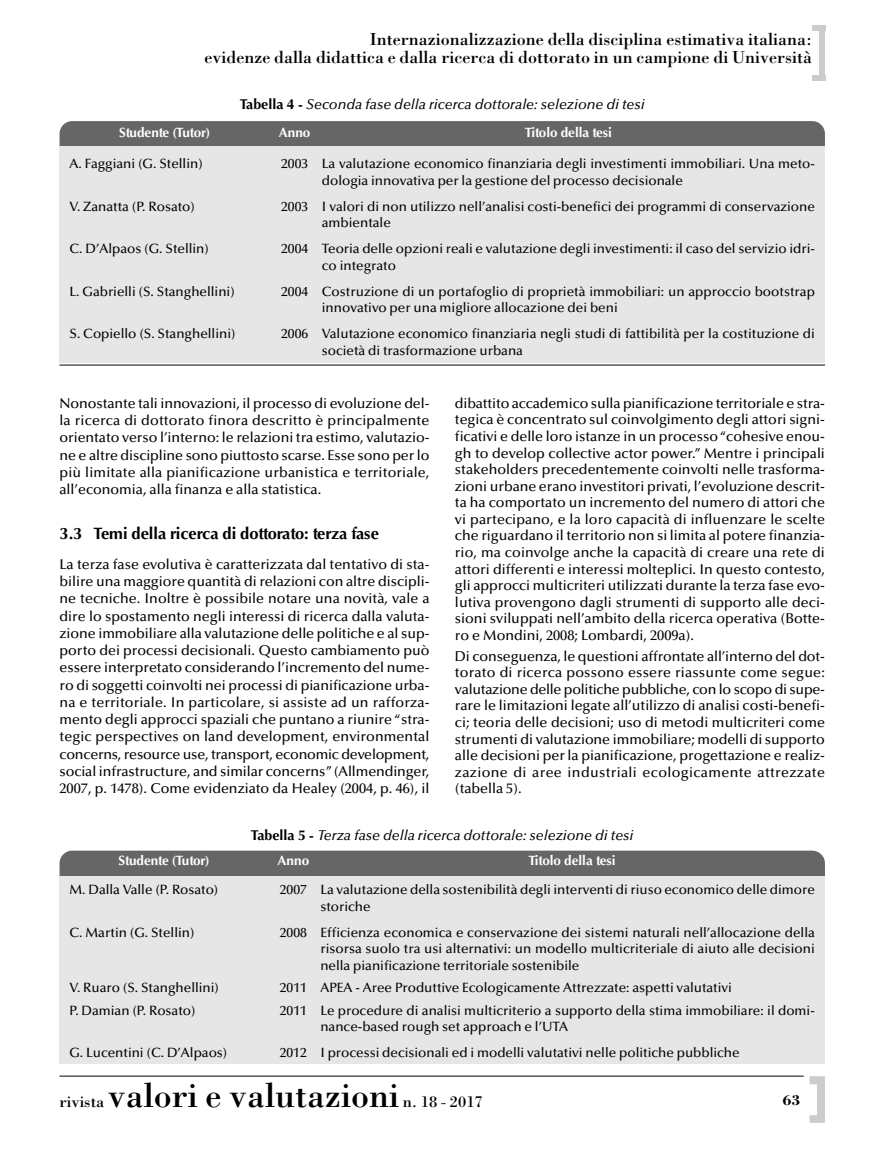
<style>
.page{position:relative;width:893px;height:1149px;background:#fff}
.page>*{position:absolute;margin:0;border:0;box-sizing:border-box;transform-origin:0 0}
.t1{font:36px "Bodoni";color:#000}
.t2{font:18px/18px "Bodoni";color:#000;text-align:right}
.t3{font:700 16.5px "Optima";color:#000}
.t4{font:700 15px "Bodoni";color:#000}
.t5{font:500 14.25px/16.5px "Optima";color:#000;text-align:justify}
.t6{font:italic 500 14.25px "Optima";color:#000}
.t7{font:500 13.5px/16.5px "Optima";color:#000}
.t8{font:700 13.5px "Optima";color:#fff}
.s1{font-weight:700;font-style:normal}
.s2{font-size:16.5px}
</style>
<div class="page">
<div style="left:820px;top:26px;width:5px;height:51px;background:#ccc"></div>
<div style="left:812px;top:26px;width:13px;height:5px;background:#ccc"></div>
<div style="left:812px;top:75px;width:13px;height:6px;background:#ccc"></div>
<svg style="left:809px;top:1076px;width:16px;height:46px"></svg>
<hr style="left:60px;top:1075px;width:744px;height:1px;background:#000">
<div style="left:60px;top:121px;width:765px;height:42px;background:#666;border-radius:13px"></div>
<div style="left:60px;top:146px;width:765px;height:217px;background:#e6e6e6"></div>
<hr style="left:60px;top:364px;width:765px;height:1px;background:#000">
<div style="left:60px;top:850px;width:765px;height:42px;background:#666;border-radius:13px"></div>
<div style="left:60px;top:875px;width:765px;height:188px;background:#e6e6e6"></div>
<p class="t2" style="left:204px;top:30px;width:609px">Internazionalizzazione della disciplina estimativa italiana:<br>evidenze dalla didattica e dalla ricerca di dottorato in un campione di Università</p>
<p class="t6" style="left:240px;top:98px;width:406px"><span class="s1">Tabella 4 -</span> Seconda fase della ricerca dottorale: selezione di tesi</p>
<p class="t8" style="left:119px;top:127px;width:93px">Studente (Tutor)</p>
<p class="t8" style="left:279px;top:127px;width:33px">Anno</p>
<p class="t8" style="left:525px;top:127px;width:89px">Titolo della tesi</p>
<p class="t7" style="left:70px;top:157px;width:135px">A. Faggiani (G. Stellin)</p>
<p class="t7" style="left:322px;top:157px;width:495px;text-indent:-41px">2003 La valutazione economico finanziaria degli investimenti immobiliari. Una meto&shy;dologia innovativa per la gestione del processo decisionale</p>
<p class="t7" style="left:70px;top:199px;width:127px">V. Zanatta (P. Rosato)</p>
<p class="t7" style="left:322px;top:199px;width:495px;text-indent:-41px">2003 I valori di non utilizzo nell’analisi costi-benefici dei programmi di conservazione ambientale</p>
<p class="t7" style="left:70px;top:241px;width:141px">C. D’Alpaos (G. Stellin)</p>
<p class="t7" style="left:322px;top:241px;width:495px;text-indent:-41px">2004 Teoria delle opzioni reali e valutazione degli investimenti: il caso del servizio idri&shy;co integrato</p>
<p class="t7" style="left:70px;top:284px;width:167px">L. Gabrielli (S. Stanghellini)</p>
<p class="t7" style="left:322px;top:284px;width:495px;text-indent:-41px">2004 Costruzione di un portafoglio di proprietà immobiliari: un approccio bootstrap innovativo per una migliore allocazione dei beni</p>
<p class="t7" style="left:70px;top:327px;width:168px">S. Copiello (S. Stanghellini)</p>
<p class="t7" style="left:322px;top:327px;width:495px;text-indent:-41px">2006 Valutazione economico finanziaria negli studi di fattibilità per la costituzione di società di trasformazione urbana</p>
<p class="t5" style="left:60px;top:396px;width:371px;line-height:17.2px">Nonostante tali innovazioni, il processo di evoluzione del&shy;la ricerca di dottorato finora descritto è principalmente orientato verso l’interno: le relazioni tra estimo, valutazio&shy;ne e altre discipline sono piuttosto scarse. Esse sono per lo più limitate alla pianificazione urbanistica e territoriale, all’economia, alla finanza e alla statistica.</p>
<p class="t3" style="left:60px;top:526px;width:321px">3.3 Temi della ricerca di dottorato: terza fase</p>
<p class="t5" style="left:60px;top:556px;width:371px;line-height:17.2px">La terza fase evolutiva è caratterizzata dal tentativo di sta&shy;bilire una maggiore quantità di relazioni con altre discipli&shy;ne tecniche. Inoltre è possibile notare una novità, vale a dire lo spostamento negli interessi di ricerca dalla valuta&shy;zione immobiliare alla valutazione delle politiche e al sup&shy;porto dei processi decisionali. Questo cambiamento può essere interpretato considerando l’incremento del nume&shy;ro di soggetti coinvolti nei processi di pianificazione urba&shy;na e territoriale. In particolare, si assiste ad un rafforza&shy;mento degli approcci spaziali che puntano a riunire“stra&shy;tegic perspectives on land development, environmental concerns, resource use, transport, economic development, social infrastructure, and similar concerns”(Allmendinger, 2007, p. 1478). Come evidenziato da Healey (2004, p. 46), il</p>
<p class="t5" style="left:455px;top:396px;width:371px">dibattito accademico sulla pianificazione territoriale e stra&shy;tegica è concentrato sul coinvolgimento degli attori signi&shy;ficativi e delle loro istanze in un processo“cohesive enou&shy;gh to develop collective actor power.” Mentre i principali stakeholders precedentemente coinvolti nelle trasforma&shy;zioni urbane erano investitori privati, l’evoluzione descrit&shy;ta ha comportato un incremento del numero di attori che vi partecipano, e la loro capacità di influenzare le scelte che riguardano il territorio non si limita al potere finanzia&shy;rio, ma coinvolge anche la capacità di creare una rete di attori differenti e interessi molteplici. In questo contesto, gli approcci multicriteri utilizzati durante la terza fase evo&shy;lutiva provengono dagli strumenti di supporto alle deci&shy;sioni sviluppati nell’ambito della ricerca operativa (Botte&shy;ro e Mondini, 2008; Lombardi, 2009a).</p>
<p class="t5" style="left:455px;top:649px;width:371px">Di conseguenza, le questioni affrontate all’interno del dot&shy;torato di ricerca possono essere riassunte come segue: valutazione delle politiche pubbliche, con lo scopo di supe&shy;rare le limitazioni legate all’utilizzo di analisi costi-benefi&shy;ci; teoria delle decisioni; uso di metodi multicriteri come strumenti di valutazione immobiliare; modelli di supporto alle decisioni per la pianificazione, progettazione e realiz&shy;zazione di aree industriali ecologicamente attrezzate (tabella 5).</p>
<p class="t6" style="left:251px;top:828px;width:384px"><span class="s1">Tabella 5 -</span> Terza fase della ricerca dottorale: selezione di tesi</p>
<p class="t8" style="left:119px;top:854px;width:93px">Studente (Tutor)</p>
<p class="t8" style="left:278px;top:854px;width:33px">Anno</p>
<p class="t8" style="left:528px;top:854px;width:89px">Titolo della tesi</p>
<p class="t7" style="left:70px;top:882px;width:150px">M. Dalla Valle (P. Rosato)</p>
<p class="t7" style="left:320px;top:882px;width:496px;text-indent:-41px">2007 La valutazione della sostenibilità degli interventi di riuso economico delle dimore storiche</p>
<p class="t7" style="left:70px;top:924px;width:127px">C. Martin (G. Stellin)</p>
<p class="t7" style="left:320px;top:924px;width:496px;text-align:justify;text-indent:-40px">2008 Efficienza economica e conservazione dei sistemi naturali nell’allocazione della risorsa suolo tra usi alternativi: un modello multicriteriale di aiuto alle decisioni nella pianificazione territoriale sostenibile</p>
<p class="t7" style="left:69px;top:980px;width:151px">V. Ruaro (S. Stanghellini)</p>
<p class="t7" style="left:280px;top:980px;width:454px">2011 APEA - Aree Produttive Ecologicamente Attrezzate: aspetti valutativi</p>
<p class="t7" style="left:69px;top:1003px;width:128px">P. Damian (P. Rosato)</p>
<p class="t7" style="left:320px;top:1003px;width:496px;text-indent:-40px">2011 Le procedure di analisi multicriterio a supporto della stima immobiliare: il domi&shy;nance-based rough set approach e l’UTA</p>
<p class="t7" style="left:69px;top:1045px;width:159px">G. Lucentini (C. D’Alpaos)</p>
<p class="t7" style="left:280px;top:1045px;width:461px">2012 I processi decisionali ed i modelli valutativi nelle politiche pubbliche</p>
<h1 class="t1" style="left:60px;top:1072px;width:425px"><span class="s2">rivista</span> valori e valutazioni <span class="s2">n. 18 - 2017</span></h1>
<p class="t4" style="left:782px;top:1090px;width:20px">63</p>
</div>
